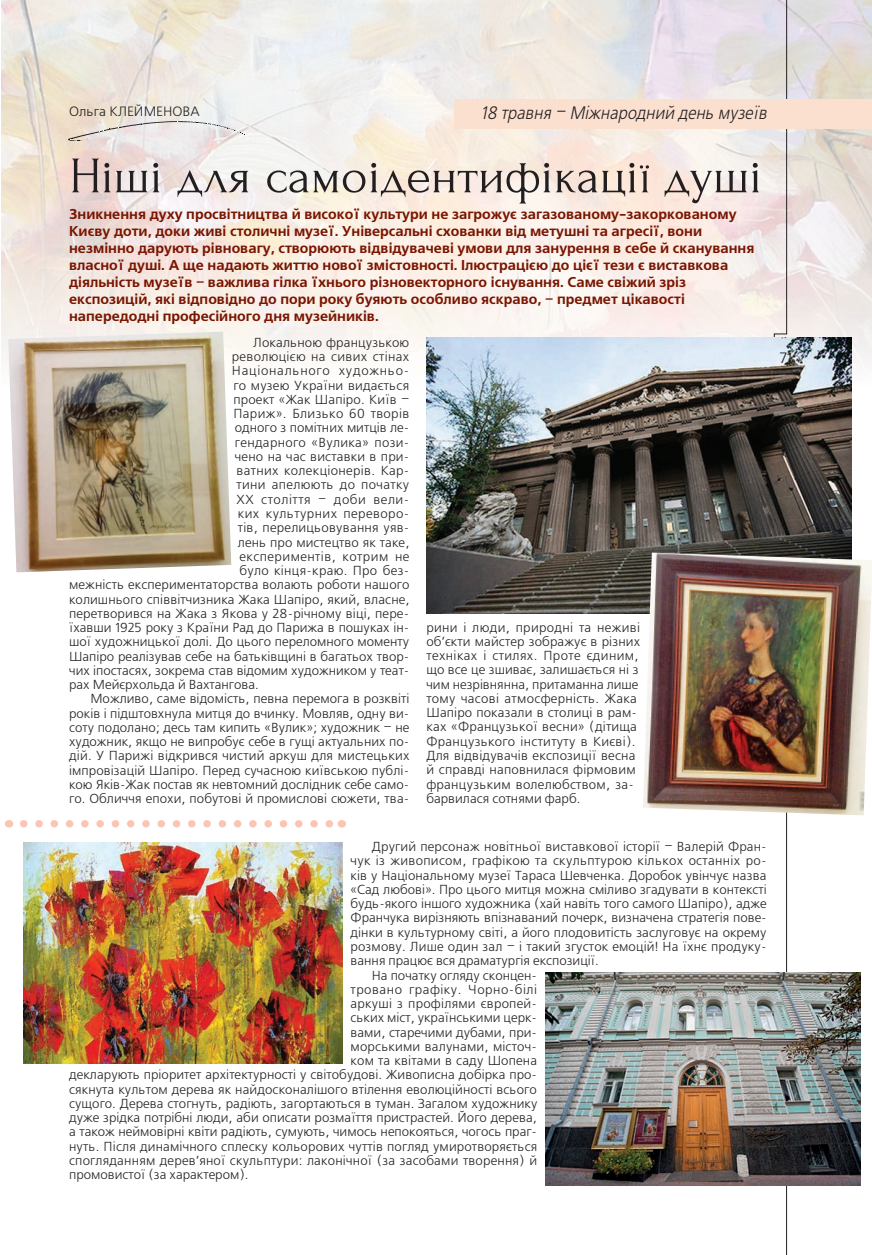
<style>
.page{position:relative;width:872px;height:1255px;background:#fff}
.page>*{position:absolute;margin:0;border:0;box-sizing:border-box;transform-origin:0 0}
.podzagolovok{font:italic 18px "Free Set C";color:#231f20;scale:.9 1}
.foto{font:15px "Free Set C";color:#231f20}
.vrez{font:700 14.25px/17.1px "Free Set C";color:#791500}
.author{font:13.5px "Free Set C";color:#231f20}
.text_freeset{font:13.05px/14.2px "Free Set C";letter-spacing:.01em;color:#231f20;text-align:justify}
.text_freeset-2{font:13.05px "Free Set C";letter-spacing:.04em;color:#231f20}
.text_freeset-3{font:13.05px "Free Set C";letter-spacing:.03em;color:#231f20}
.text_freeset-4{font:13.05px "Free Set C";letter-spacing:.055em;color:#231f20}
.text_freeset-5{font:13.05px "Free Set C";letter-spacing:.035em;color:#231f20}
</style>
<div class="page">
<img style="left:1px;top:0;width:871px;height:387px">
<svg style="left:72px;top:159px;width:687px;height:44px;background:#d6cbc5"></svg>
<img style="left:8px;top:331px;width:223px;height:241px">
<img style="left:23px;top:842px;width:319px;height:221px">
<svg style="left:24px;top:820px;width:309px;height:7px"></svg>
<svg style="left:774px;top:0;width:49px;height:1254px"></svg>
<img style="left:545px;top:972px;width:315px;height:213px">
<img style="left:426px;top:337px;width:425px;height:276px">
<img style="left:643px;top:552px;width:229px;height:263px">
<div style="left:454px;top:99px;width:418px;height:30px;background:#fbdfcf"></div>
<svg style="left:68px;top:121px;width:175px;height:21px;background:#e3dddb"></svg>
<p class="author" style="left:69px;top:104px;width:132px">Ольга КЛЕЙМЕНОВА</p>
<p class="podzagolovok" style="left:481px;top:103px;width:323px">18 травня – Міжнародний день музеїв</p>
<p class="vrez" style="left:69px;top:205px;width:687px">Зникнення духу просвітництва й високої культури не загрожує загазованому-закоркованому Києву доти, доки живі столичні музеї. Універсальні схованки від метушні та агресії, вони незмінно дарують рівновагу, створюють відвідувачеві умови для занурення в себе й сканування власної душі. А ще надають життю нової змістовності. Ілюстрацією до цієї тези є виставкова діяльність музеїв – важлива гілка їхнього різновекторного існування. Саме свіжий зріз експозицій, які відповідно до пори року буяють особливо яскраво, – предмет цікавості напередодні професійного дня музейників.</p>
<p class="text_freeset" style="left:253px;top:336px;width:158px">Локальною французькою</p>
<p class="text_freeset" style="left:232px;top:350px;width:179px">революцією на сивих стінах</p>
<p class="text_freeset-4" style="left:232px;top:364px;width:179px">Національного художньо-</p>
<p class="text_freeset" style="left:233px;top:378px;width:177px">го музею України видається</p>
<p class="text_freeset" style="left:233px;top:393px;width:177px">проект «Жак Шапіро. Київ –</p>
<p class="text_freeset" style="left:233px;top:407px;width:177px">Париж». Близько 60 творів</p>
<p class="text_freeset" style="left:235px;top:421px;width:176px">одного з помітних митців ле-</p>
<p class="text_freeset" style="left:235px;top:435px;width:176px">гендарного «Вулика» пози-</p>
<p class="text_freeset" style="left:235px;top:450px;width:176px">чено на час виставки в при-</p>
<p class="text_freeset" style="left:236px;top:464px;width:174px">ватних колекціонерів. Кар-</p>
<p class="text_freeset-3" style="left:236px;top:478px;width:174px">тини апелюють до початку</p>
<p class="text_freeset-2" style="left:236px;top:492px;width:174px">ХХ століття – доби вели-</p>
<p class="text_freeset-3" style="left:238px;top:506px;width:173px">ких культурних переворо-</p>
<p class="text_freeset" style="left:238px;top:521px;width:173px">тів, перелицьовування уяв-</p>
<p class="text_freeset" style="left:238px;top:535px;width:173px">лень про мистецтво як таке,</p>
<p class="text_freeset-5" style="left:239px;top:549px;width:171px">експериментів, котрим не</p>
<p class="text_freeset" style="left:239px;top:564px;width:171px">було кінця-краю. Про без-</p>
<p class="text_freeset" style="left:69px;top:578px;width:342px">межність експериментаторства волають роботи нашого</p>
<p class="text_freeset" style="left:69px;top:592px;width:342px">колишнього співвітчизника Жака Шапіро, який, власне,</p>
<p class="text_freeset" style="left:69px;top:606px;width:339px">перетворився на Жака з Якова у 28-річному віці, пере-</p>
<p class="text_freeset" style="left:69px;top:621px;width:342px">їхавши 1925 року з Країни Рад до Парижа в пошуках ін-</p>
<p class="text_freeset" style="left:69px;top:635px;width:341px">шої художницької долі. До цього переломного моменту</p>
<p class="text_freeset" style="left:69px;top:649px;width:342px">Шапіро реалізував себе на батьківщині в багатьох твор-</p>
<p class="text_freeset" style="left:69px;top:663px;width:339px">чих іпостасях, зокрема став відомим художником у теат-</p>
<p class="text_freeset" style="left:69px;top:678px;width:191px">рах Мейєрхольда й Вахтангова.</p>
<p class="text_freeset" style="left:69px;top:692px;width:342px;text-indent:21px">Можливо, саме відомість, певна перемога в розквіті років і підштовхнула митця до вчинку. Мовляв, одну ви&shy;соту подолано; десь там кипить «Вулик»; художник – не художник, якщо не випробує себе в гущі актуальних по&shy;дій. У Парижі відкрився чистий аркуш для мистецьких імпровізацій Шапіро. Перед сучасною київською публі&shy;кою Яків-Жак постав як невтомний дослідник себе само&shy;го. Обличчя епохи, побутові й промислові сюжети, тва-</p>
<p class="text_freeset" style="left:426px;top:620px;width:215px;text-align:left">рини і люди, природні та неживі об’єкти майстер зображує в різних техніках і стилях. Проте єдиним, що все це зшиває, залишається ні з чим незрівнянна, притаманна лише тому часові атмосферність. Жака<br>Шапіро показали в столиці в рам&shy;ках «Французької весни» (дітища<br>Французького інституту в Києві).<br>Для відвідувачів експозиції весна й справді наповнилася фірмовим французьким волелюбством, за&shy;барвилася сотнями фарб.</p>
<p class="text_freeset" style="left:350px;top:840px;width:417px;text-indent:21px">Другий персонаж новітньої виставкової історії – Валерій Фран&shy;чук із живописом, графікою та скульптурою кількох останніх ро&shy;ків у Національному музеї Тараса Шевченка. Доробок увінчує назва «Сад любові». Про цього митця можна сміливо згадувати в контексті будь-якого іншого художника (хай навіть того самого Шапіро), адже Франчука вирізняють впізнаваний почерк, визначена стратегія пове&shy;дінки в культурному світі, а його плодовитість заслуговує на окрему розмову. Лише один зал – і такий згусток емоцій! На їхнє продуку&shy;вання працює вся драматургія експозиції.</p>
<p class="text_freeset" style="left:372px;top:968px;width:167px">На початку огляду сконцен-</p>
<p class="text_freeset-2" style="left:350px;top:982px;width:188px">тровано графіку. Чорно-білі</p>
<p class="text_freeset" style="left:350px;top:996px;width:188px">аркуші з профілями європей-</p>
<p class="text_freeset" style="left:350px;top:1011px;width:188px">ських міст, українськими церк-</p>
<p class="text_freeset" style="left:350px;top:1025px;width:188px">вами, старечими дубами, при-</p>
<p class="text_freeset" style="left:350px;top:1039px;width:188px">морськими валунами, місточ-</p>
<p class="text_freeset" style="left:350px;top:1054px;width:188px">ком та квітами в саду Шопена</p>
<p class="text_freeset" style="left:69px;top:1068px;width:469px">декларують пріоритет архітектурності у світобудові. Живописна добірка про-</p>
<p class="text_freeset" style="left:69px;top:1082px;width:469px">сякнута культом дерева як найдосконалішого втілення еволюційності всього</p>
<p class="text_freeset" style="left:69px;top:1096px;width:470px">сущого. Дерева стогнуть, радіють, загортаються в туман. Загалом художнику</p>
<p class="text_freeset" style="left:69px;top:1111px;width:469px">дуже зрідка потрібні люди, аби описати розмаїття пристрастей. Його дерева,</p>
<p class="text_freeset" style="left:69px;top:1125px;width:469px">а також неймовірні квіти радіють, сумують, чимось непокояться, чогось праг-</p>
<p class="text_freeset" style="left:69px;top:1139px;width:470px">нуть. Після динамічного сплеску кольорових чуттів погляд умиротворяється</p>
<p class="text_freeset" style="left:69px;top:1153px;width:469px">спогляданням дерев’яної скульптури: лаконічної (за засобами творення) й</p>
<p class="text_freeset" style="left:69px;top:1168px;width:181px">промовистої (за характером).</p>
<p class="foto" style="left:779px;top:349px;width:14px">71</p>
</div>
